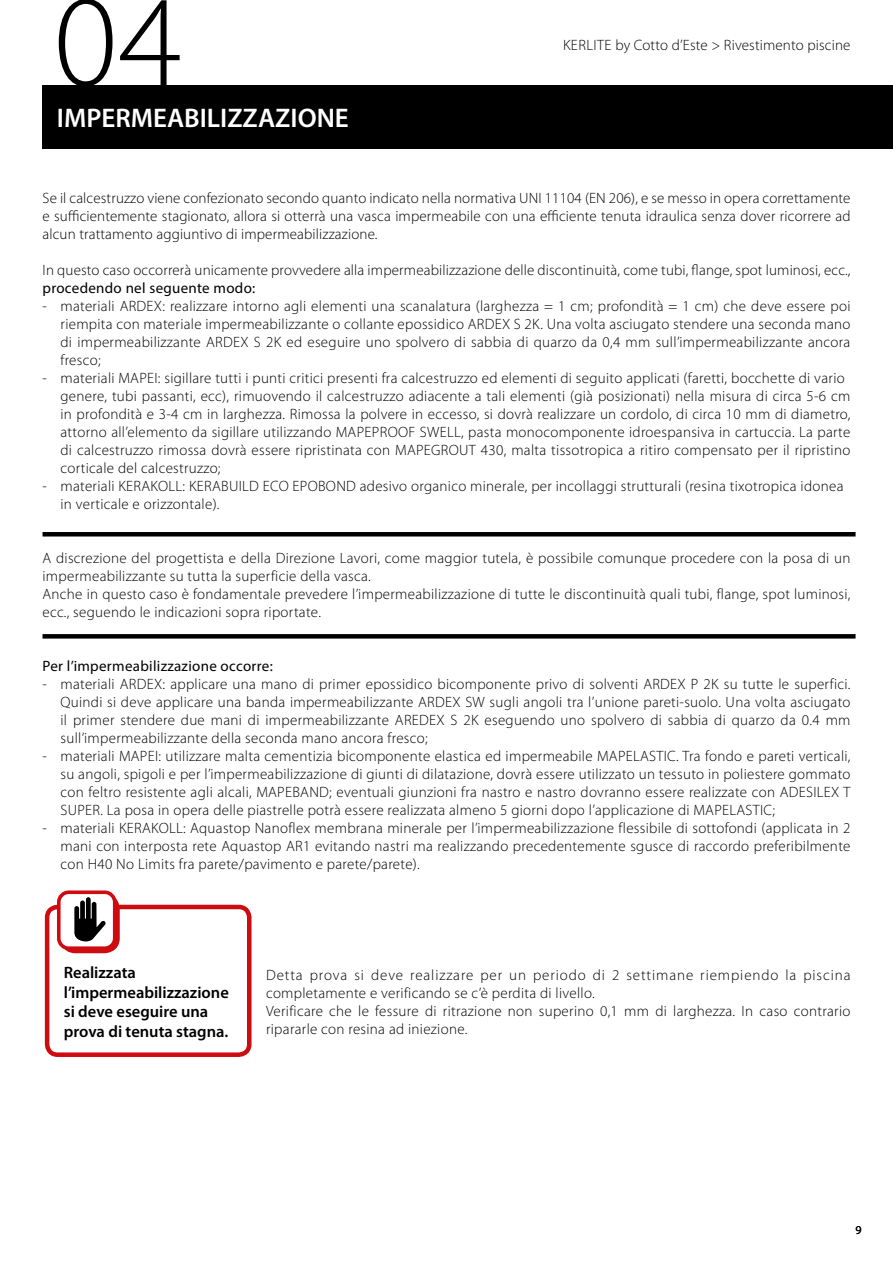
<style>
.page{position:relative;width:893px;height:1263px;background:#fff}
.page>*{position:absolute;margin:0;border:0;box-sizing:border-box;transform-origin:0 0}
.t1{font:300 130.5px "Myriad Pro";color:#000}
.t2{font:600 27px "Myriad Pro";color:#fff}
.t3{font:600 16.5px/19.5px "Myriad Pro";color:#000}
.t4{font:300 15px/18px "Myriad Pro";letter-spacing:.02em;color:#000;text-align:justify}
.t5{font:15px "Myriad Pro";letter-spacing:.02em;color:#000}
.t6{font:12px "Myriad Pro";color:#000}
</style>
<div class="page">
<div style="left:43px;top:85px;width:850px;height:64px;background:#000"></div>
<hr style="left:43px;top:532px;width:812px;height:4px;background:#000">
<div style="left:43px;top:634px;width:812px;height:5px;background:#000"></div>
<div style="left:45px;top:905px;width:206px;height:152px;border:4px solid #cd0b10;border-radius:11px"></div>
<div style="left:60px;top:894px;width:60px;height:59px;background:#cd0b10;border-radius:15px"></div>
<div style="left:59px;top:892px;width:56px;height:56px;background:#fff;border-radius:10px"></div>
<div style="left:57px;top:890px;width:60px;height:60px;border:4px solid #cd0b10;border-radius:10px"></div>
<svg style="left:74px;top:897px;width:32px;height:44px"></svg>
<h1 class="t1" style="left:54px;top:-37px;width:130px">04</h1>
<h2 class="t2" style="left:57px;top:103px;width:293px">IMPERMEABILIZZAZIONE</h2>
<p class="t4" style="left:563px;top:35px;width:289px">KERLITE by Cotto d’Este &gt; Rivestimento piscine</p>
<p class="t4" style="left:43px;top:188px;width:809px">Se il calcestruzzo viene confezionato secondo quanto indicato nella normativa UNI 11104 (EN 206), e se messo in opera correttamente e sufficientemente stagionato, allora si otterrà una vasca impermeabile con una efficiente tenuta idraulica senza dover ricorrere ad alcun trattamento aggiuntivo di impermeabilizzazione.</p>
<p class="t4" style="left:43px;top:260px;width:809px">In questo caso occorrerà unicamente provvedere alla impermeabilizzazione delle discontinuità, come tubi, flange, spot luminosi, ecc.,</p>
<p class="t5" style="left:43px;top:278px;width:214px">procedendo nel seguente modo:</p>
<p class="t4" style="left:61px;top:296px;width:791px;text-indent:-18px">- materiali ARDEX: realizzare intorno agli elementi una scanalatura (larghezza = 1 cm; profondità = 1 cm) che deve essere poi riempita con materiale impermeabilizzante o collante epossidico ARDEX S 2K. Una volta asciugato stendere una seconda mano di impermeabilizzante ARDEX S 2K ed eseguire uno spolvero di sabbia di quarzo da 0,4 mm sull’impermeabilizzante ancora fresco;</p>
<p class="t4" style="left:61px;top:368px;width:791px;text-align:left;text-indent:-18px">- materiali MAPEI: sigillare tutti i punti critici presenti fra calcestruzzo ed elementi di seguito applicati (faretti, bocchette di vario genere, tubi passanti, ecc), rimuovendo il calcestruzzo adiacente a tali elementi (già posizionati) nella misura di circa 5-6 cm in profondità e 3-4 cm in larghezza. Rimossa la polvere in eccesso, si dovrà realizzare un cordolo, di circa 10 mm di diametro, attorno all’elemento da sigillare utilizzando MAPEPROOF SWELL, pasta monocomponente idroespansiva in cartuccia. La parte di calcestruzzo rimossa dovrà essere ripristinata con MAPEGROUT 430, malta tissotropica a ritiro compensato per il ripristino corticale del calcestruzzo;</p>
<p class="t4" style="left:61px;top:476px;width:784px;text-indent:-18px">- materiali KERAKOLL: KERABUILD ECO EPOBOND adesivo organico minerale, per incollaggi strutturali (resina tixotropica idonea in verticale e orizzontale).</p>
<p class="t4" style="left:43px;top:548px;width:809px;text-align:left">A discrezione del progettista e della Direzione Lavori, come maggior tutela, è possibile comunque procedere con la posa di un impermeabilizzante su tutta la superficie della vasca.<br>Anche in questo caso è fondamentale prevedere l’impermeabilizzazione di tutte le discontinuità quali tubi, flange, spot luminosi, ecc., seguendo le indicazioni sopra riportate.</p>
<p class="t5" style="left:43px;top:656px;width:232px">Per l’impermeabilizzazione occorre:</p>
<p class="t4" style="left:61px;top:674px;width:791px;text-indent:-18px">- materiali ARDEX: applicare una mano di primer epossidico bicomponente privo di solventi ARDEX P 2K su tutte le superfici.<br>Quindi si deve applicare una banda impermeabilizzante ARDEX SW sugli angoli tra l’unione pareti-suolo. Una volta asciugato il primer stendere due mani di impermeabilizzante AREDEX S 2K eseguendo uno spolvero di sabbia di quarzo da 0.4 mm sull’impermeabilizzante della seconda mano ancora fresco;</p>
<p class="t4" style="left:61px;top:746px;width:791px;text-indent:-18px">- materiali MAPEI: utilizzare malta cementizia bicomponente elastica ed impermeabile MAPELASTIC. Tra fondo e pareti verticali, su angoli, spigoli e per l’impermeabilizzazione di giunti di dilatazione, dovrà essere utilizzato un tessuto in poliestere gommato con feltro resistente agli alcali, MAPEBAND; eventuali giunzioni fra nastro e nastro dovranno essere realizzate con ADESILEX T SUPER. La posa in opera delle piastrelle potrà essere realizzata almeno 5 giorni dopo l’applicazione di MAPELASTIC;</p>
<p class="t4" style="left:61px;top:818px;width:791px;text-indent:-18px">- materiali KERAKOLL: Aquastop Nanoflex membrana minerale per l’impermeabilizzazione flessibile di sottofondi (applicata in 2 mani con interposta rete Aquastop AR1 evitando nastri ma realizzando precedentemente sgusce di raccordo preferibilmente con H40 No Limits fra parete/pavimento e parete/parete).</p>
<p class="t3" style="left:64px;top:963px;width:167px">Realizzata l’impermeabilizzazione si deve eseguire una prova di tenuta stagna.</p>
<p class="t4" style="left:266px;top:965px;width:586px;text-align:left">Detta prova si deve realizzare per un periodo di 2 settimane riempiendo la piscina completamente e verificando se c’è perdita di livello.<br>Verificare che le fessure di ritrazione non superino 0,1 mm di larghezza. In caso contrario ripararle con resina ad iniezione.</p>
<p class="t6" style="left:855px;top:1222px;width:8px">9</p>
</div>
